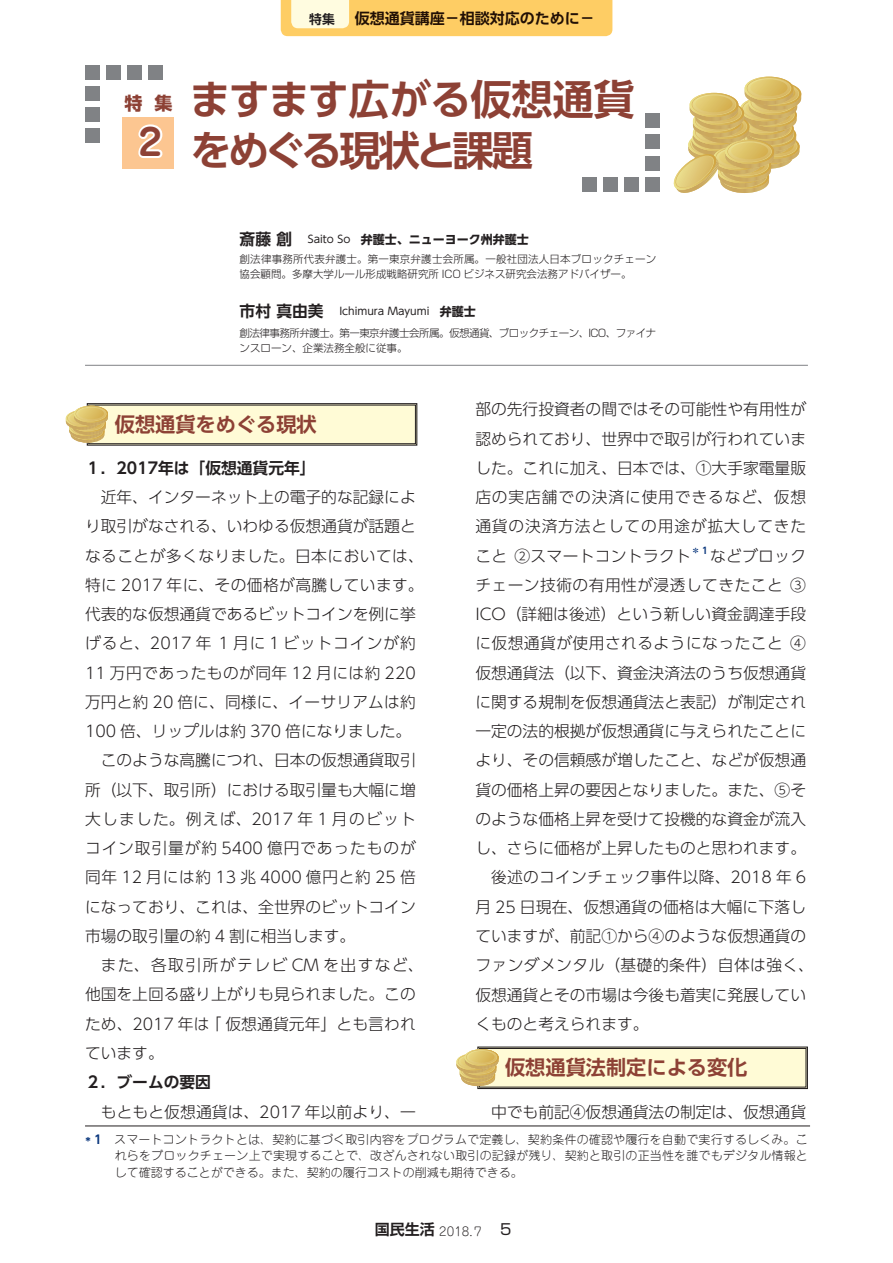
<style>
.page{position:relative;width:893px;height:1263px;background:#fff}
.page>*{position:absolute;margin:0;border:0;box-sizing:border-box;transform-origin:0 0}
.t1{font:700 41.25px/51px "UD Shin Go Pro De";letter-spacing:-.045em;color:#8d4135}
.t2{font:700 36.6px "Jun 501 Pro";color:#8d4135}
.t3{font:700 20.25px "UD Shin Go Pro De";color:#8d4135}
.t4{font:700 18px "UD Shin Go Pro";color:#8d4135}
.t5{font:300 15.75px/29.2px "UD Shin Go Pro";color:#231f20;text-align:justify}
.t6{font:300 15.75px "UD Shin Go Pro";letter-spacing:.03em;color:#231f20}
.t7{font:300 15.75px "UD Shin Go Pro";letter-spacing:.025em;color:#231f20}
.t8{font:700 15.75px "UD Shin Go Pro De";color:#231f20}
.t9{font:300 15.75px "UD Shin Go Pro";letter-spacing:.045em;color:#231f20}
.t10{font:300 15.75px "UD Shin Go Pro";letter-spacing:.06em;color:#231f20}
.t11{font:300 15.75px "UD Shin Go Pro";letter-spacing:.08em;color:#231f20}
.t12{font:300 15.75px "UD Shin Go Pro";letter-spacing:.055em;color:#231f20}
.t13{font:300 15.75px "UD Shin Go Pro";letter-spacing:.095em;color:#231f20}
.t14{font:700 15px "UD Shin Go Pro De";color:#210f05}
.t15{font:700 12.75px "UD Shin Go Pro De";color:#231f20}
.t16{font:300 12px/16.5px "Jun 101 Pro";color:#231f20;text-align:justify}
.t17{font:700 12px "UD Shin Go Pro";color:#231f20}
.t18{font:300 10.5px/15px "Shin Go Pro";letter-spacing:.02em;color:#231f20}
.t19{font:300 10.5px/15px "Shin Go Pro";letter-spacing:-.05em;color:#231f20}
.t20{font:10.5px "UD Shin Go Pro";color:#231f20}
.t21{font:700 9.15px "UD Shin Go Pro De";color:#08357c}
.s1{font-family:"UD Shin Go Pro De";font-size:15.75px}
.s2{font-weight:400;font-size:10.5px}
.s3{font-family:"UD Shin Go Pro De";font-weight:700;font-size:15.75px}
.s4{font-weight:700;font-size:12px}
.s5{font-family:"UD Shin Go Pro De";font-weight:700;color:#08357c}
.s6{font-family:"Shin Go Pro De";font-weight:700;font-size:15px}
.s7{font-family:"Shin Go Pro";font-weight:400;font-size:15px}
</style>
<div class="page">
<hr style="left:85px;top:365px;width:723px;height:1px;background:#808285">
<svg style="left:281px;top:0;width:331px;height:36px;background:#fed374"></svg>
<svg style="left:66px;top:403px;width:352px;height:43px;background:#e7e1bd"></svg>
<svg style="left:456px;top:1046px;width:352px;height:43px;background:#e6e0bd"></svg>
<hr style="left:85px;top:1125px;width:725px;height:1px;background:#231f20">
<div style="left:85px;top:129px;width:14px;height:14px;background:#808285"></div>
<div style="left:85px;top:108px;width:14px;height:14px;background:#808285"></div>
<div style="left:85px;top:86px;width:14px;height:14px;background:#808285"></div>
<div style="left:85px;top:65px;width:14px;height:14px;background:#808285"></div>
<div style="left:106px;top:65px;width:14px;height:14px;background:#808285"></div>
<div style="left:128px;top:65px;width:14px;height:14px;background:#808285"></div>
<div style="left:149px;top:65px;width:14px;height:14px;background:#808285"></div>
<div style="left:123px;top:118px;width:51px;height:51px;background:#fcc691"></div>
<svg style="left:138px;top:124px;width:25px;height:34px"></svg>
<div style="left:646px;top:114px;width:14px;height:14px;background:#808285"></div>
<div style="left:646px;top:135px;width:14px;height:14px;background:#808285"></div>
<div style="left:646px;top:156px;width:14px;height:14px;background:#808285"></div>
<div style="left:646px;top:177px;width:14px;height:14px;background:#808285"></div>
<div style="left:625px;top:177px;width:14px;height:14px;background:#808285"></div>
<div style="left:603px;top:177px;width:14px;height:14px;background:#808285"></div>
<div style="left:582px;top:177px;width:14px;height:14px;background:#808285"></div>
<svg style="left:673px;top:77px;width:128px;height:116px"></svg>
<p class="t4" style="left:124px;top:89px;width:49px">特 集</p>
<h2 class="t2" style="left:139px;top:113px;width:25px">2</h2>
<p class="t15" style="left:309px;top:9px;width:27px">特集</p>
<p class="t14" style="left:355px;top:6px;width:241px">仮想通貨講座－相談対応のために－</p>
<h1 class="t1" style="left:189px;top:73px;width:447px">ますます広がる仮想通貨をめぐる現状と課題</h1>
<p class="t17" style="left:240px;top:229px;width:291px"><span class="s1">斎藤 創　</span><span class="s2">Saito So　</span>弁護士、ニューヨーク州弁護士</p>
<p class="t18" style="left:240px;top:250px;width:418px">創法律事務所代表弁護士。第一東京弁護士会所属。一般社団法人日本ブロックチェーン協会顧問。多摩大学ルール形成戦略研究所 ICO ビジネス研究会法務アドバイザー。</p>
<p class="t20" style="left:240px;top:303px;width:238px"><span class="s3">市村 真由美　</span>Ichimura Mayumi　<span class="s4">弁護士</span></p>
<p class="t19" style="left:240px;top:324px;width:418px">創法律事務所弁護士。第一東京弁護士会所属。仮想通貨、ブロックチェーン、ICO、ファイナンスローン、企業法務全般に従事。</p>
<p class="t3" style="left:115px;top:408px;width:203px">仮想通貨をめぐる現状</p>
<p class="t8" style="left:85px;top:455px;width:232px">１．2017年は「仮想通貨元年」</p>
<p class="t5" style="left:101px;top:482px;width:316px">近年、インターネット上の電子的な記録によ</p>
<p class="t5" style="left:85px;top:511px;width:332px">り取引がなされる、いわゆる仮想通貨が話題と</p>
<p class="t6" style="left:85px;top:543px;width:340px">なることが多くなりました。日本においては、</p>
<p class="t7" style="left:85px;top:572px;width:340px">特に 2017 年に、その価格が高騰しています。</p>
<p class="t5" style="left:85px;top:599px;width:332px">代表的な仮想通貨であるビットコインを例に挙</p>
<p class="t10" style="left:85px;top:631px;width:332px">げると、2017 年 1 月に１ビットコインが約</p>
<p class="t7" style="left:85px;top:660px;width:332px">11 万円であったものが同年 12 月には約 220</p>
<p class="t5" style="left:85px;top:687px;width:332px">万円と約 20 倍に、同様に、イーサリアムは約</p>
<p class="t5" style="left:85px;top:716px;width:328px">100 倍、リップルは約 370 倍になりました。</p>
<p class="t5" style="left:101px;top:745px;width:316px">このような高騰につれ、日本の仮想通貨取引</p>
<p class="t5" style="left:85px;top:774px;width:332px">所（以下、取引所）における取引量も大幅に増</p>
<p class="t11" style="left:85px;top:806px;width:332px">大しました。例えば、2017 年 1 月のビット</p>
<p class="t12" style="left:85px;top:835px;width:332px">コイン取引量が約 5400 億円であったものが</p>
<p class="t9" style="left:85px;top:865px;width:332px">同年 12 月には約 13 兆 4000 億円と約 25 倍</p>
<p class="t5" style="left:85px;top:891px;width:332px">になっており、これは、全世界のビットコイン</p>
<p class="t5" style="left:85px;top:921px;width:272px">市場の取引量の約 4 割に相当します。</p>
<p class="t13" style="left:101px;top:952px;width:324px">また、各取引所がテレビ CM を出すなど、</p>
<p class="t5" style="left:85px;top:979px;width:332px">他国を上回る盛り上がりも見られました。この</p>
<p class="t5" style="left:85px;top:1008px;width:332px">ため、2017 年は｢仮想通貨元年」とも言われ</p>
<p class="t5" style="left:85px;top:1038px;width:80px">ています。</p>
<p class="t8" style="left:85px;top:1069px;width:127px">２．ブームの要因</p>
<p class="t5" style="left:101px;top:1096px;width:316px">もともと仮想通貨は、2017 年以前より、一</p>
<p class="t5" style="left:475px;top:394px;width:332px">部の先行投資者の間ではその可能性や有用性が認められており、世界中で取引が行われていました。これに加え、日本では、①大手家電量販店の実店舗での決済に使用できるなど、仮想通貨の決済方法としての用途が拡大してきたこと ②スマートコントラクト</p>
<p class="t21" style="left:691px;top:543px;width:20px">＊１</p>
<p class="t5" style="left:710px;top:540px;width:98px">などブロック</p>
<p class="t6" style="left:475px;top:572px;width:332px">チェーン技術の有用性が浸透してきたこと ③</p>
<p class="t5" style="left:475px;top:599px;width:332px">ICO（詳細は後述）という新しい資金調達手段</p>
<p class="t6" style="left:475px;top:631px;width:332px">に仮想通貨が使用されるようになったこと ④</p>
<p class="t5" style="left:475px;top:657px;width:332px">仮想通貨法（以下、資金決済法のうち仮想通貨</p>
<p class="t5" style="left:475px;top:687px;width:332px">に関する規制を仮想通貨法と表記）が制定され</p>
<p class="t5" style="left:475px;top:716px;width:332px">一定の法的根拠が仮想通貨に与えられたことに</p>
<p class="t5" style="left:475px;top:745px;width:332px">より、その信頼感が増したこと、などが仮想通</p>
<p class="t5" style="left:475px;top:774px;width:332px">貨の価格上昇の要因となりました。また、⑤そ</p>
<p class="t5" style="left:475px;top:804px;width:332px">のような価格上昇を受けて投機的な資金が流入</p>
<p class="t5" style="left:475px;top:833px;width:332px">し、さらに価格が上昇したものと思われます。</p>
<p class="t5" style="left:491px;top:862px;width:317px">後述のコインチェック事件以降、2018 年 6</p>
<p class="t5" style="left:475px;top:891px;width:332px">月 25 日現在、仮想通貨の価格は大幅に下落し</p>
<p class="t5" style="left:475px;top:921px;width:332px">ていますが、前記①から④のような仮想通貨の</p>
<p class="t6" style="left:475px;top:952px;width:340px">ファンダメンタル（基礎的条件）自体は強く、</p>
<p class="t5" style="left:475px;top:979px;width:332px">仮想通貨とその市場は今後も着実に発展してい</p>
<p class="t5" style="left:475px;top:1008px;width:175px">くものと考えられます。</p>
<p class="t3" style="left:505px;top:1051px;width:244px">仮想通貨法制定による変化</p>
<p class="t5" style="left:491px;top:1096px;width:317px">中でも前記④仮想通貨法の制定は、仮想通貨</p>
<p class="t16" style="left:115px;top:1129px;width:695px;text-indent:-30px"><span class="s5">＊ 1　</span>スマートコントラクトとは、契約に基づく取引内容をプログラムで定義し、契約条件の確認や履行を自動で実行するしくみ。これらをブロックチェーン上で実現することで、改ざんされない取引の記録が残り、契約と取引の正当性を誰でもデジタル情報として確認することができる。また、契約の履行コストの削減も期待できる。</p>
<p class="t16" style="left:375px;top:1221px;width:138px"><span class="s6">国民生活</span> 2018.7 <span class="s7">5</span></p>
</div>
